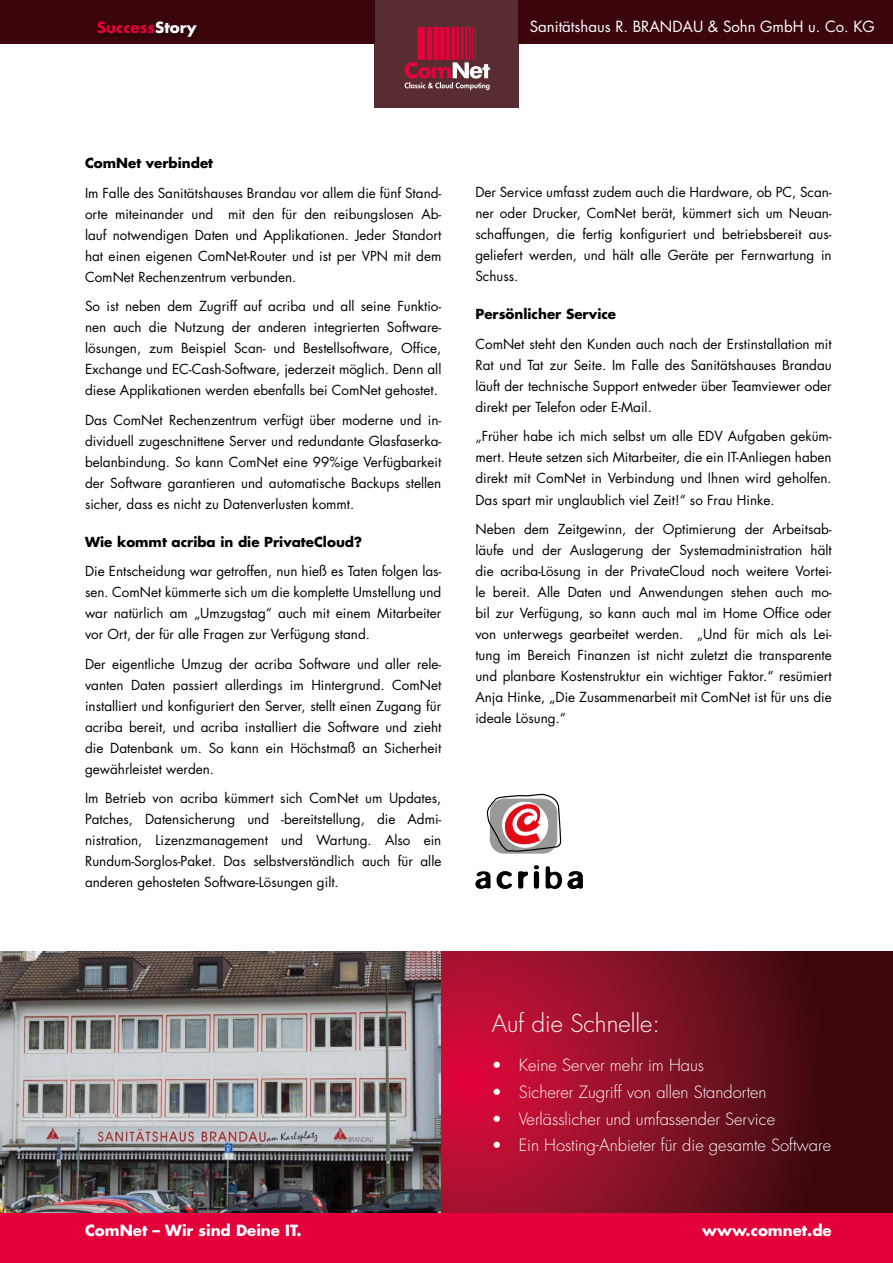
<style>
.page{position:relative;width:893px;height:1263px;background:#fff}
.page>*{position:absolute;margin:0;border:0;box-sizing:border-box;transform-origin:0 0}
.t1{font:300 24px "Futura";color:#fff}
.t2{font:300 16.5px "Futura";color:#fff}
.t3{font:15px "Futura";color:#fff}
.t4{font:700 15px "Futura";color:#fff}
.t5{font:700 15px "Futura";color:#e4003a}
.t6{font:13.5px/21px "Futura";color:#000;text-align:justify}
.t7{font:700 13.5px "Futura";color:#000}
.s1{color:#fff}
</style>
<div class="page">
<div style="left:0;top:0;width:374px;height:44px;background:#3b060b"></div>
<div style="left:519px;top:0;width:374px;height:44px;background:#3b060b"></div>
<div style="left:374px;top:0;width:145px;height:108px;background:#582c30"></div>
<svg style="left:404px;top:27px;width:86px;height:63px"></svg>
<div style="left:95px;top:22px;width:106px;height:21px;background:#35050a"></div>
<img style="left:0;top:951px;width:441px;height:262px">
<svg style="left:441px;top:951px;width:452px;height:262px;background:#7c0d21"></svg>
<svg style="left:475px;top:871px;width:15px;height:18px"></svg>
<svg style="left:497px;top:871px;width:15px;height:18px"></svg>
<svg style="left:518px;top:871px;width:10px;height:17px"></svg>
<svg style="left:534px;top:865px;width:5px;height:24px"></svg>
<svg style="left:546px;top:866px;width:16px;height:23px"></svg>
<svg style="left:568px;top:871px;width:15px;height:18px"></svg>
<svg style="left:487px;top:794px;width:74px;height:60px"></svg>
<div style="left:0;top:1213px;width:893px;height:50px;background:#e4003a"></div>
<p class="t5" style="left:97px;top:17px;width:101px">Success<span class="s1">Story</span></p>
<p class="t3" style="left:530px;top:17px;width:347px">Sanitätshaus R. BRANDAU &amp; Sohn GmbH u. Co. KG</p>
<p class="t7" style="left:85px;top:154px;width:130px">ComNet verbindet</p>
<p class="t6" style="left:85px;top:182px;width:358px">Im Falle des Sanitätshauses Brandau vor allem die fünf Stand&shy;orte miteinander und mit den für den reibungslosen Ab&shy;lauf notwendigen Daten und Applikationen. Jeder Standort hat einen eigenen ComNet-Router und ist per VPN mit dem ComNet Rechenzentrum verbunden.</p>
<p class="t6" style="left:85px;top:296px;width:358px">So ist neben dem Zugriff auf acriba und all seine Funktio&shy;nen auch die Nutzung der anderen integrierten Software&shy;lösungen, zum Beispiel Scan- und Bestellsoftware, Office, Exchange und EC-Cash-Software, jederzeit möglich. Denn all diese Applikationen werden ebenfalls bei ComNet gehostet.</p>
<p class="t6" style="left:85px;top:409px;width:358px">Das ComNet Rechenzentrum verfügt über moderne und in&shy;dividuell zugeschnittene Server und redundante Glasfaserka&shy;belanbindung. So kann ComNet eine 99%ige Verfügbarkeit der Software garantieren und automatische Backups stellen sicher, dass es nicht zu Datenverlusten kommt.</p>
<p class="t7" style="left:85px;top:533px;width:279px">Wie kommt acriba in die PrivateCloud?</p>
<p class="t6" style="left:85px;top:561px;width:358px">Die Entscheidung war getroffen, nun hieß es Taten folgen las&shy;sen. ComNet kümmerte sich um die komplette Umstellung und war natürlich am „Umzugstag“ auch mit einem Mitarbeiter vor Ort, der für alle Fragen zur Verfügung stand.</p>
<p class="t6" style="left:85px;top:653px;width:358px">Der eigentliche Umzug der acriba Software und aller rele&shy;vanten Daten passiert allerdings im Hintergrund. ComNet installiert und konfiguriert den Server, stellt einen Zugang für acriba bereit, und acriba installiert die Software und zieht die Datenbank um. So kann ein Höchstmaß an Sicherheit gewährleistet werden.</p>
<p class="t6" style="left:85px;top:788px;width:358px">Im Betrieb von acriba kümmert sich ComNet um Updates, Patches, Datensicherung und -bereitstellung, die Admi&shy;nistration, Lizenzmanagement und Wartung. Also ein Rundum-Sorglos-Paket. Das selbstverständlich auch für alle anderen gehosteten Software-Lösungen gilt.</p>
<p class="t6" style="left:475px;top:182px;width:358px">Der Service umfasst zudem auch die Hardware, ob PC, Scan&shy;ner oder Drucker, ComNet berät, kümmert sich um Neuan&shy;schaffungen, die fertig konfiguriert und betriebsbereit aus&shy;geliefert werden, und hält alle Geräte per Fernwartung in Schuss.</p>
<p class="t7" style="left:475px;top:305px;width:142px">Persönlicher Service</p>
<p class="t6" style="left:475px;top:334px;width:358px">ComNet steht den Kunden auch nach der Erstinstallation mit Rat und Tat zur Seite. Im Falle des Sanitätshauses Brandau läuft der technische Support entweder über Teamviewer oder direkt per Telefon oder E-Mail.</p>
<p class="t6" style="left:475px;top:426px;width:358px">„Früher habe ich mich selbst um alle EDV Aufgaben geküm&shy;mert. Heute setzen sich Mitarbeiter, die ein IT-Anliegen haben direkt mit ComNet in Verbindung und Ihnen wird geholfen.<br>Das spart mir unglaublich viel Zeit!“ so Frau Hinke.</p>
<p class="t6" style="left:475px;top:519px;width:358px">Neben dem Zeitgewinn, der Optimierung der Arbeitsab&shy;läufe und der Auslagerung der Systemadministration hält die acriba-Lösung in der PrivateCloud noch weitere Vortei&shy;le bereit. Alle Daten und Anwendungen stehen auch mo&shy;bil zur Verfügung, so kann auch mal im Home Office oder von unterwegs gearbeitet werden. „Und für mich als Lei&shy;tung im Bereich Finanzen ist nicht zuletzt die transparente und planbare Kostenstruktur ein wichtiger Faktor.“ resümiert Anja Hinke, „Die Zusammenarbeit mit ComNet ist für uns die ideale Lösung.“</p>
<h1 class="t1" style="left:492px;top:1008px;width:170px">Auf die Schnelle:</h1>
<p class="t2" style="left:492px;top:1055px;width:214px">• Keine Server mehr im Haus</p>
<p class="t2" style="left:492px;top:1082px;width:276px">• Sicherer Zugriff von allen Standorten</p>
<p class="t2" style="left:492px;top:1108px;width:285px">• Verlässlicher und umfassender Service</p>
<p class="t2" style="left:492px;top:1135px;width:341px">• Ein Hosting-Anbieter für die gesamte Software</p>
<p class="t4" style="left:85px;top:1221px;width:218px">ComNet – Wir sind Deine IT.</p>
<p class="t4" style="left:702px;top:1221px;width:131px">www.comnet.de</p>
</div>
